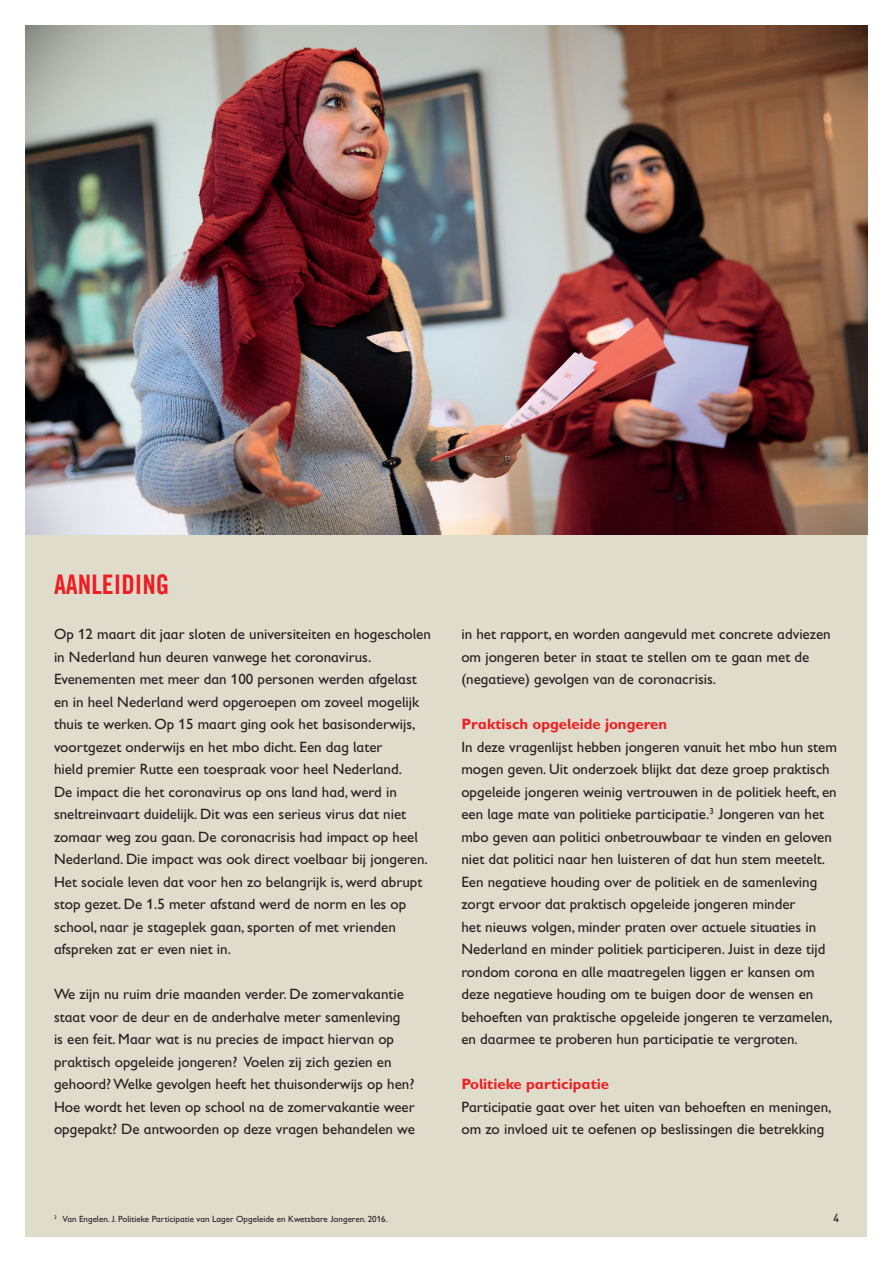
<style>
.page{position:relative;width:893px;height:1263px;background:#fff}
.page>*{position:absolute;margin:0;border:0;box-sizing:border-box;transform-origin:0 0}
.t1{font:27px "Trade Gothic LT Com Bd Cn 20";color:#ee1d23}
.t2{font:15px/22.5px "Gill Sans Infant Std";color:#231f20}
.t3{font:700 15px "Gill Sans Infant Std";color:#ee1d23}
.t4{font:12px "Gill Sans Infant Std";color:#231f20}
.t5{font:9px "Gill Sans Infant Std";color:#231f20}
</style>
<div class="page">
<div style="left:26px;top:26px;width:841px;height:1211px;background:#e0dccb"></div>
<img style="left:26px;top:26px;width:841px;height:508px">
<h1 class="t1" style="left:54px;top:568px;width:117px">AANLEIDING</h1>
<p class="t2" style="left:54px;top:623px;width:378px">Op 12 maart dit jaar sloten de universiteiten en hogescholen in Nederland hun deuren vanwege het coronavirus.<br>Evenementen met meer dan 100 personen werden afgelast en in heel Nederland werd opgeroepen om zoveel mogelijk thuis te werken. Op 15 maart ging ook het basisonderwijs, voortgezet onderwijs en het mbo dicht. Een dag later<br>hield premier Rutte een toespraak voor heel Nederland.<br>De impact die het coronavirus op ons land had, werd in sneltreinvaart duidelijk. Dit was een serieus virus dat niet zomaar weg zou gaan. De coronacrisis had impact op heel Nederland. Die impact was ook direct voelbaar bij jongeren.<br>Het sociale leven dat voor hen zo belangrijk is, werd abrupt stop gezet. De 1.5 meter afstand werd de norm en les op school, naar je stageplek gaan, sporten of met vrienden afspreken zat er even niet in.</p>
<p class="t2" style="left:54px;top:983px;width:362px">We zijn nu ruim drie maanden verder. De zomervakantie staat voor de deur en de anderhalve meter samenleving<br>is een feit. Maar wat is nu precies de impact hiervan op praktisch opgeleide jongeren? Voelen zij zich gezien en gehoord? Welke gevolgen heeft het thuisonderwijs op hen?<br>Hoe wordt het leven op school na de zomervakantie weer opgepakt? De antwoorden op deze vragen behandelen we</p>
<p class="t5" style="left:54px;top:1214px;width:335px"><sup>3</sup> Van Engelen. J. Politieke Participatie van Lager Opgeleide en Kwetsbare Jongeren. 2016.</p>
<p class="t2" style="left:461px;top:623px;width:371px">in het rapport, en worden aangevuld met concrete adviezen om jongeren beter in staat te stellen om te gaan met de (negatieve) gevolgen van de coronacrisis.</p>
<p class="t3" style="left:461px;top:715px;width:207px">Praktisch opgeleide jongeren</p>
<p class="t2" style="left:461px;top:735px;width:377px">In deze vragenlijst hebben jongeren vanuit het mbo hun stem mogen geven. Uit onderzoek blijkt dat deze groep praktisch opgeleide jongeren weinig vertrouwen in de politiek heeft, en een lage mate van politieke participatie.<sup>3</sup> Jongeren van het mbo geven aan politici onbetrouwbaar te vinden en geloven niet dat politici naar hen luisteren of dat hun stem meetelt.<br>Een negatieve houding over de politiek en de samenleving zorgt ervoor dat praktisch opgeleide jongeren minder<br>het nieuws volgen, minder praten over actuele situaties in Nederland en minder politiek participeren. Juist in deze tijd rondom corona en alle maatregelen liggen er kansen om deze negatieve houding om te buigen door de wensen en behoeften van praktische opgeleide jongeren te verzamelen, en daarmee te proberen hun participatie te vergroten.</p>
<p class="t3" style="left:461px;top:1075px;width:149px">Politieke participatie</p>
<p class="t2" style="left:461px;top:1095px;width:372px">Participatie gaat over het uiten van behoeften en meningen, om zo invloed uit te oefenen op beslissingen die betrekking</p>
<p class="t4" style="left:833px;top:1211px;width:7px">4</p>
</div>
